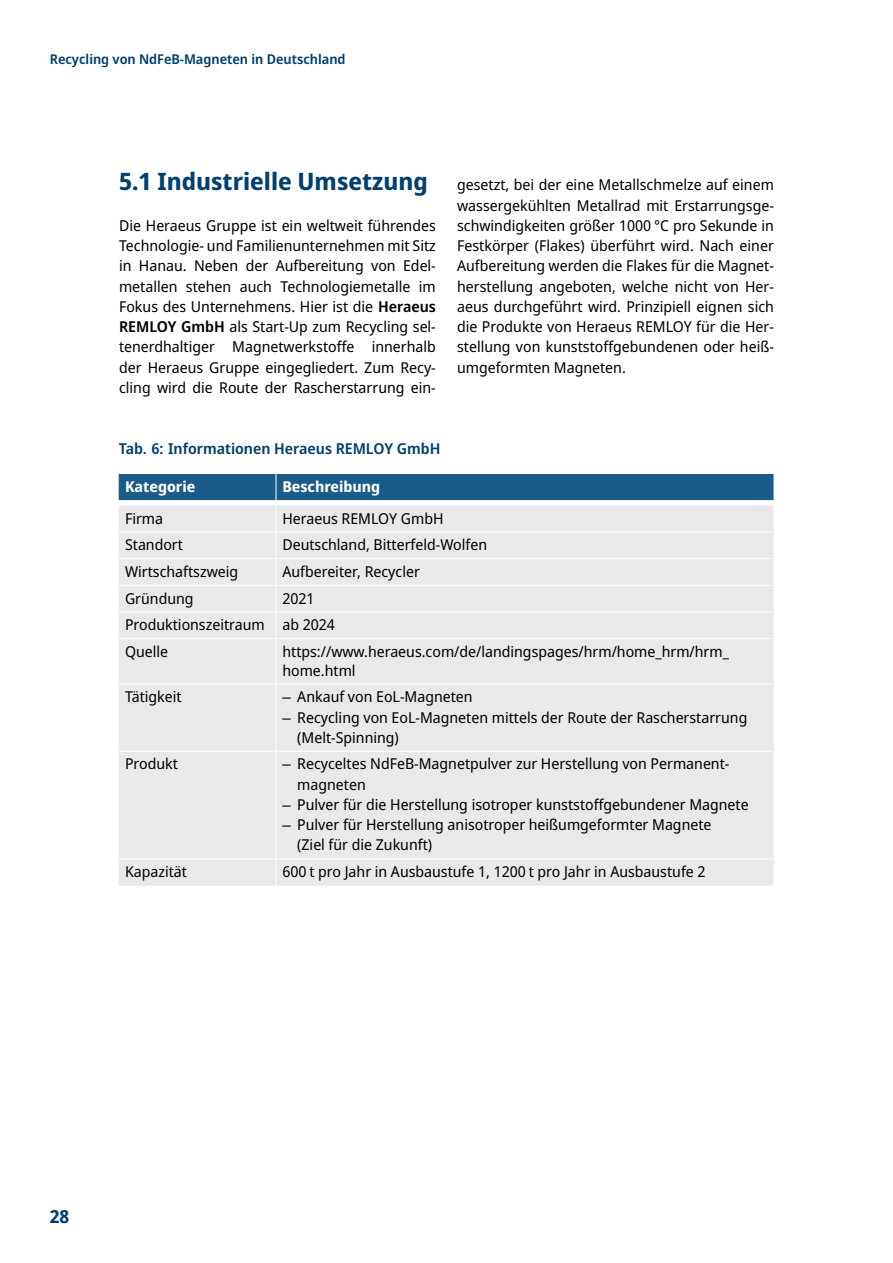
<style>
.page{position:relative;width:893px;height:1263px;background:#fff}
.page>*{position:absolute;margin:0;border:0;box-sizing:border-box;transform-origin:0 0}
.Kapitel_Überschrift_1_1{font:700 24px "Noto Sans Display";color:#003f6f}
.t1{font:700 18px "Noto Sans Display";color:#003f6f}
.P-Fliesstext{font:15px/20.2px "Noto Sans Display";color:#000}
.Tabelle_links{font:15px/18.8px "Noto Sans Display";color:#000}
.Tabellenüberschrift{font:600 15px "Noto Sans Display";color:#003f6f}
.Tabelle_bold_links{font:700 15px "Noto Sans Display";color:#fff}
.t2{font:600 13.5px "Noto Sans Display";color:#003f6f}
.s1{font-weight:600}
.s2{font-family:"Arial"}
</style>
<div class="page">
<div style="left:119px;top:639px;width:654px;height:247px;background:#e9e9e9"></div>
<svg style="left:119px;top:474px;width:654px;height:164px;background:#c9d3db"></svg>
<hr style="left:276px;top:639px;width:1px;height:45px;background:#fff">
<hr style="left:119px;top:684px;width:157px;height:1px;background:#fff">
<hr style="left:276px;top:684px;width:497px;height:1px;background:#fff">
<hr style="left:276px;top:684px;width:1px;height:67px;background:#fff">
<hr style="left:119px;top:751px;width:157px;height:1px;background:#fff">
<hr style="left:276px;top:751px;width:497px;height:1px;background:#fff">
<hr style="left:276px;top:752px;width:1px;height:106px;background:#fff">
<hr style="left:119px;top:858px;width:157px;height:1px;background:#fff">
<hr style="left:276px;top:858px;width:497px;height:1px;background:#fff">
<svg style="left:276px;top:859px;width:1px;height:27px"></svg>
<hr style="left:119px;top:500px;width:157px;height:1px;background:#fff">
<hr style="left:276px;top:500px;width:497px;height:1px;background:#fff">
<p class="t2" style="left:50px;top:50px;width:297px">Recycling von NdFeB-Magneten in Deutschland</p>
<h2 class="Kapitel_Überschrift_1_1" style="left:119px;top:165px;width:310px">5.1 Industrielle Umsetzung</h2>
<p class="P-Fliesstext" style="left:119px;top:216px;width:318px;text-align:justify">Die Heraeus Gruppe ist ein weltweit führendes Technologie- und Familienunternehmen mit Sitz in Hanau. Neben der Aufbereitung von Edel&shy;metallen stehen auch Technologiemetalle im Fokus des Unternehmens. Hier ist die <span class="s1">Heraeus REMLOY GmbH</span> als Start-Up zum Recycling sel&shy;tenerdhaltiger Magnetwerkstoffe innerhalb der Heraeus Gruppe eingegliedert. Zum Recy&shy;cling wird die Route der Rascherstarrung ein-</p>
<p class="P-Fliesstext" style="left:457px;top:175px;width:318px;text-align:justify">gesetzt, bei der eine Metallschmelze auf einem wassergekühlten Metallrad mit Erstarrungsge&shy;schwindigkeiten größer 1000 °C pro Sekunde in Festkörper (Flakes) überführt wird. Nach einer Aufbereitung werden die Flakes für die Magnet&shy;herstellung angeboten, welche nicht von Her&shy;aeus durchgeführt wird. Prinzipiell eignen sich die Produkte von Heraeus REMLOY für die Her&shy;stellung von kunststoffgebundenen oder heiß&shy;umgeformten Magneten.</p>
<p class="Tabellenüberschrift" style="left:119px;top:438px;width:323px">Tab. 6: Informationen Heraeus REMLOY GmbH</p>
<p class="Tabelle_bold_links" style="left:125px;top:476px;width:72px">Kategorie</p>
<p class="Tabelle_bold_links" style="left:282px;top:476px;width:99px">Beschreibung</p>
<p class="Tabelle_links" style="left:125px;top:509px;width:40px">Firma</p>
<p class="Tabelle_links" style="left:282px;top:509px;width:163px">Heraeus REMLOY GmbH</p>
<p class="Tabelle_links" style="left:125px;top:536px;width:59px">Standort</p>
<p class="Tabelle_links" style="left:282px;top:536px;width:206px">Deutschland, Bitterfeld-Wolfen</p>
<p class="Tabelle_links" style="left:125px;top:562px;width:115px">Wirtschaftszweig</p>
<p class="Tabelle_links" style="left:282px;top:562px;width:139px">Aufbereiter, Recycler</p>
<p class="Tabelle_links" style="left:125px;top:589px;width:70px">Gründung</p>
<p class="Tabelle_links" style="left:282px;top:589px;width:34px">2021</p>
<p class="Tabelle_links" style="left:125px;top:616px;width:141px">Produktionszeitraum</p>
<p class="Tabelle_links" style="left:282px;top:616px;width:54px">ab 2024</p>
<p class="Tabelle_links" style="left:125px;top:642px;width:45px">Quelle</p>
<p class="Tabelle_links" style="left:282px;top:642px;width:448px">https://www.heraeus.com/de/landingspages/hrm/home_hrm/hrm_ home.html</p>
<p class="Tabelle_links" style="left:125px;top:688px;width:58px">Tätigkeit</p>
<p class="P-Fliesstext" style="left:282px;top:687px;width:192px"><span class="s2">–</span> Ankauf von EoL-Magneten</p>
<p class="P-Fliesstext" style="left:297px;top:707px;width:452px;text-indent:-15px"><span class="s2">–</span> Recycling von EoL-Magneten mittels der Route der Rascherstarrung (Melt-Spinning)</p>
<p class="Tabelle_links" style="left:125px;top:755px;width:54px">Produkt</p>
<p class="P-Fliesstext" style="left:297px;top:754px;width:433px;text-indent:-15px"><span class="s2">–</span> Recyceltes NdFeB-Magnetpulver zur Herstellung von Permanent&shy;magneten</p>
<p class="P-Fliesstext" style="left:282px;top:795px;width:468px"><span class="s2">–</span> Pulver für die Herstellung isotroper kunststoffgebundener Magnete</p>
<p class="P-Fliesstext" style="left:297px;top:815px;width:416px;text-indent:-15px"><span class="s2">–</span> Pulver für Herstellung anisotroper heißumgeformter Magnete (Ziel für die Zukunft)</p>
<p class="Tabelle_links" style="left:125px;top:863px;width:64px">Kapazität</p>
<p class="Tabelle_links" style="left:282px;top:863px;width:425px">600 t pro Jahr in Ausbaustufe 1, 1200 t pro Jahr in Ausbaustufe 2</p>
<p class="t1" style="left:50px;top:1204px;width:21px">28</p>
</div>
